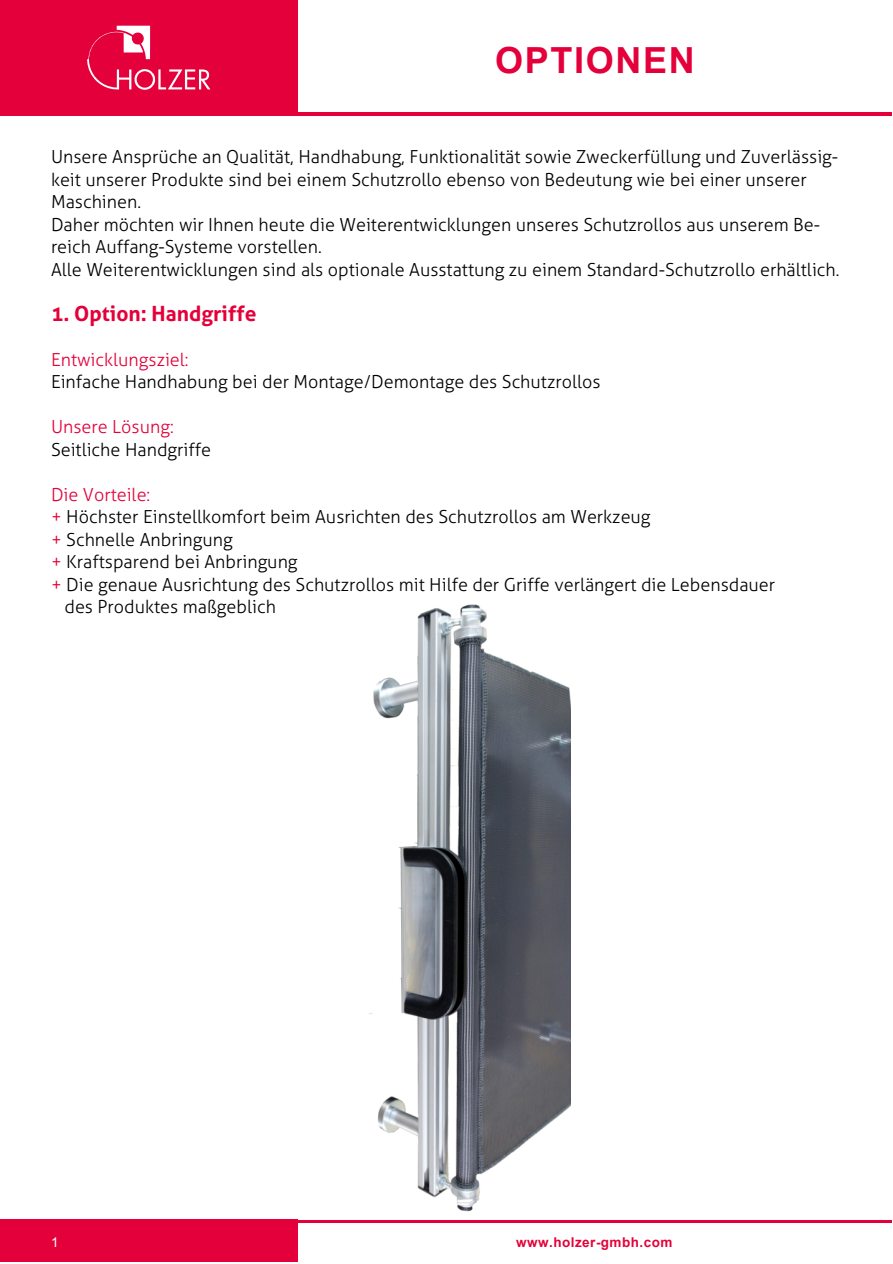
<style>
.page{position:relative;width:893px;height:1264px;background:#fff}
.page>*{position:absolute;margin:0;border:0;box-sizing:border-box;transform-origin:0 0}
.t1{font:700 36px "Arial";letter-spacing:.05em;color:#e4003a}
.t2{font:700 21px "Aller";color:#e4003a}
.t3{font:300 18px/22.5px "Aller";color:#000}
.t4{font:300 18px "Aller";color:#e4003a}
.t5{font:700 13.5px "Arial";letter-spacing:.035em;color:#e4003a}
.t6{font:13.5px "Arial";color:#fff}
.s1{color:#e4003a}
</style>
<div class="page">
<div style="left:0;top:0;width:297px;height:115px;background:#e4003a"></div>
<svg style="left:87px;top:26px;width:123px;height:64px"></svg>
<hr style="left:297px;top:112px;width:595px;height:3px;background:#e4003a">
<div style="left:0;top:1219px;width:297px;height:42px;background:#e4003a"></div>
<hr style="left:297px;top:1219px;width:595px;height:3px;background:#e4003a">
<img style="left:322px;top:604px;width:248px;height:619px">
<h1 class="t1" style="left:495px;top:47px;width:201px">OPTIONEN</h1>
<p class="t3" style="left:51px;top:146px;width:790px">Unsere Ansprüche an Qualität, Handhabung, Funktionalität sowie Zweckerfüllung und Zuverlässig&shy;keit unserer Produkte sind bei einem Schutzrollo ebenso von Bedeutung wie bei einer unserer Maschinen.<br>Daher möchten wir Ihnen heute die Weiterentwicklungen unseres Schutzrollos aus unserem Be&shy;reich Auffang-Systeme vorstellen.<br>Alle Weiterentwicklungen sind als optionale Ausstattung zu einem Standard-Schutzrollo erhältlich.</p>
<p class="t2" style="left:51px;top:301px;width:207px">1. Option: Handgriffe</p>
<p class="t4" style="left:51px;top:349px;width:139px">Entwicklungsziel:</p>
<p class="t3" style="left:51px;top:371px;width:551px">Einfache Handhabung bei der Montage/Demontage des Schutzrollos</p>
<p class="t4" style="left:51px;top:416px;width:124px">Unsere Lösung:</p>
<p class="t3" style="left:51px;top:438px;width:161px">Seitliche Handgriffe</p>
<p class="t4" style="left:51px;top:484px;width:101px">Die Vorteile:</p>
<p class="t3" style="left:51px;top:506px;width:601px"><span class="s1">+</span> Höchster Einstellkomfort beim Ausrichten des Schutzrollos am Werkzeug</p>
<p class="t3" style="left:51px;top:528px;width:183px"><span class="s1">+</span> Schnelle Anbringung</p>
<p class="t3" style="left:51px;top:551px;width:248px"><span class="s1">+</span> Kraftsparend bei Anbringung</p>
<p class="t3" style="left:51px;top:573px;width:725px"><span class="s1">+</span> Die genaue Ausrichtung des Schutzrollos mit Hilfe der Griffe verlängert die Lebensdauer</p>
<p class="t3" style="left:64px;top:596px;width:213px">des Produktes maßgeblich</p>
<p class="t6" style="left:51px;top:1234px;width:9px">1</p>
<p class="t5" style="left:516px;top:1236px;width:158px">www.holzer-gmbh.com</p>
</div>
